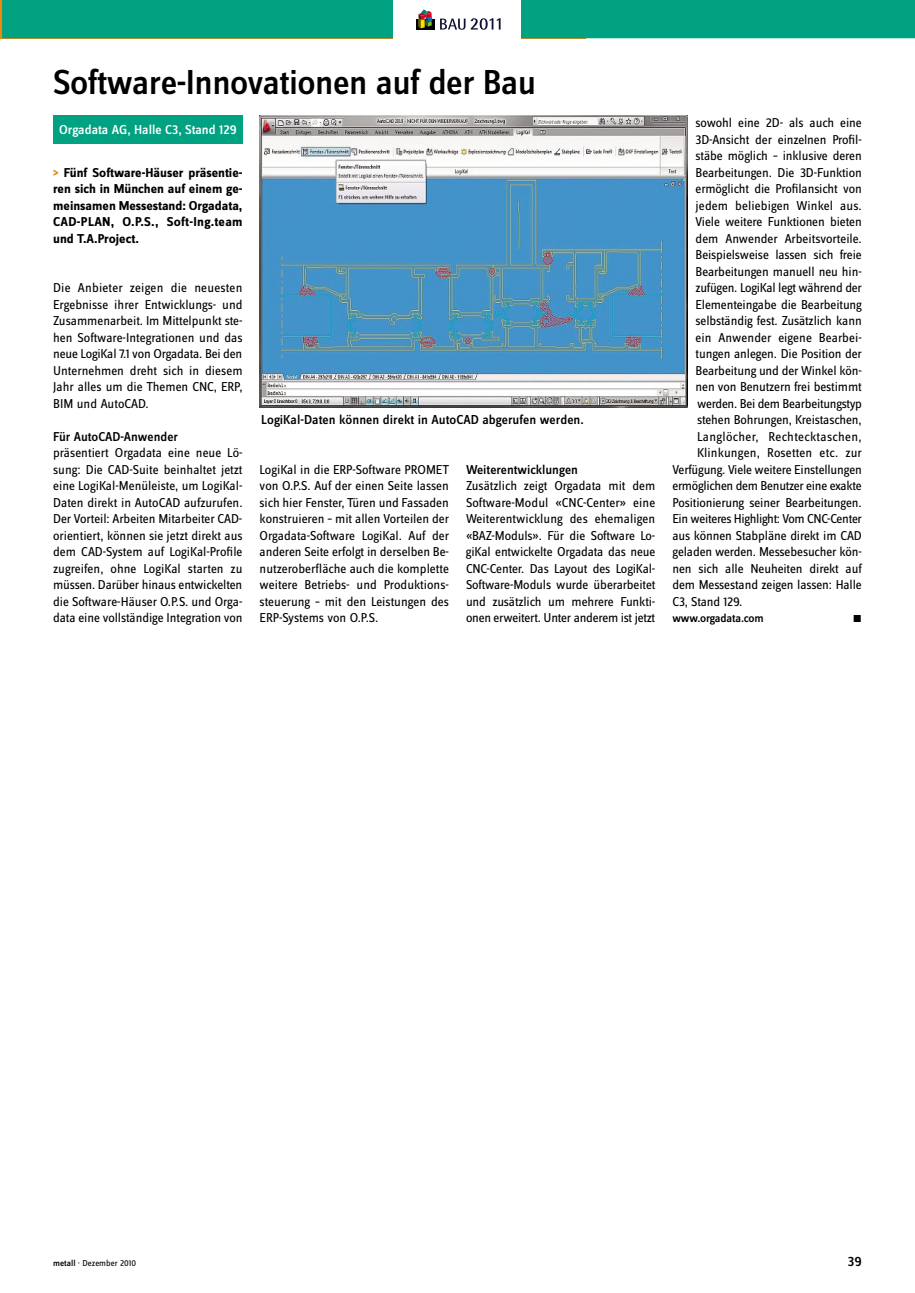
<style>
.page{position:relative;width:915px;height:1293px;background:#fff}
.page>*{position:absolute;margin:0;border:0;box-sizing:border-box;transform-origin:0 0}
.t1{font:36px "Zine Sans Dis Medium Roman OV HQSDMC";letter-spacing:-.015em;color:#000}
.t2{font:14.25px "Zine Sans Dis Medium Roman OV HQSDMC";color:#000}
.t3{font:13.5px "Zine Sans Dis Medium Roman OV HQSDMC";color:#000}
.t4{font:13.5px "Zine Sans Dis Medium Roman OV HQSDMC";color:#fff}
.t5{font:13.35px/16.5px "Zine Sans Dis Regular Roman OV QQSDMC";letter-spacing:-.01em;color:#000;text-align:justify}
.t6{font:13.35px/16.5px "Zine Sans Dis Bold Roman OV IQSDMC";color:#000;text-align:justify}
.t7{font:13.35px "Zine Sans Dis Medium Roman OV HQSDMC";color:#000}
.t8{font:13.35px "Zine Sans Dis Regular Roman OV QQSDMC";letter-spacing:.025em;color:#000}
.t9{font:13.35px "Zine Sans Dis Regular Roman OV QQSDMC";letter-spacing:.01em;color:#000}
.t10{font:12px "Zine Sans Dis Medium Roman OV HQSDMC";color:#000}
.t11{font:10.5px "Zine Sans Dis Regular Roman Exp OV TQSDMC";color:#000}
.t12{font:9px "Zine Sans Dis Regular Roman OV QQSDMC";color:#000}
.s1{color:#eb880e}
.s2{font-family:"Zine Sans Dis Medium Roman OV HQSDMC"}
</style>
<div class="page">
<div style="left:53px;top:115px;width:189px;height:29px;background:#00a282"></div>
<img style="left:260px;top:115px;width:426px;height:293px">
<svg style="left:0;top:0;width:915px;height:38px;background:#21ab8f"></svg>
<h1 class="t1" style="left:53px;top:69px;width:484px">software-innovationen auf der Bau</h1>
<p class="t4" style="left:59px;top:125px;width:179px">orgadata ag, halle c3, stand 129</p>
<p class="t6" style="left:53px;top:166px;width:191px"><span class="s1">&gt;</span> Fünf Software-Häuser präsentie&shy;ren sich in münchen auf einem ge&shy;meinsamen messestand: Orgadata, CAD-PLAN, O.P.S., Soft-Ing.team und T.A.Project.</p>
<p class="t5" style="left:53px;top:279px;width:191px">Die Anbieter zeigen die neuesten Ergebnisse ihrer Entwicklungs- und Zusammenarbeit. Im Mittelpunkt ste&shy;hen Software-Integrationen und das neue LogiKal 7.1 von Orgadata. Bei den Unternehmen dreht sich in diesem Jahr alles um die Themen CNC, ERP, BIM und AutoCAD.</p>
<p class="t7" style="left:53px;top:431px;width:126px">Für autocad-anwender</p>
<p class="t5" style="left:53px;top:444px;width:191px">präsentiert Orgadata eine neue Lö&shy;sung: Die CAD-Suite beinhaltet jetzt eine LogiKal-Menüleiste, um LogiKal-Daten direkt in AutoCAD aufzurufen.<br>Der Vorteil: Arbeiten Mitarbeiter CAD&shy;orientiert, können sie jetzt direkt aus dem CAD-System auf LogiKal-Profile zugreifen, ohne LogiKal starten zu müssen. Darüber hinaus entwickelten die Software-Häuser O.P.S. und Orga&shy;data eine vollständige Integration von</p>
<p class="t3" style="left:261px;top:415px;width:324px">logikal-daten können direkt in autocad abgerufen werden.</p>
<p class="t5" style="left:259px;top:461px;width:191px">LogiKal in die ERP-Software PROMET von O.P.S. Auf der einen Seite lassen sich hier Fenster, Türen und Fassaden konstruieren – mit allen Vorteilen der Orgadata-Software LogiKal. Auf der anderen Seite erfolgt in derselben Be&shy;nutzeroberfläche auch die komplette weitere Betriebs- und Produktions&shy;steuerung – mit den Leistungen des ERP-Systems von O.P.S.</p>
<p class="t7" style="left:466px;top:464px;width:113px">Weiterentwicklungen</p>
<p class="t5" style="left:466px;top:477px;width:191px">Zusätzlich zeigt Orgadata mit dem Software-Modul «CNC-Center» eine Weiterentwicklung des ehemaligen «BAZ-Moduls». Für die Software Lo&shy;giKal entwickelte Orgadata das neue CNC-Center. Das Layout des LogiKal-Software-Moduls wurde überarbeitet und zusätzlich um mehrere Funkti&shy;onen erweitert. Unter anderem ist jetzt</p>
<p class="t5" style="left:695px;top:114px;width:168px">sowohl eine 2D- als auch eine</p>
<p class="t5" style="left:695px;top:131px;width:168px">3D-Ansicht der einzelnen Profil-</p>
<p class="t5" style="left:695px;top:147px;width:168px">stäbe möglich – inklusive deren</p>
<p class="t5" style="left:695px;top:164px;width:168px">Bearbeitungen. Die 3D-Funktion</p>
<p class="t5" style="left:695px;top:180px;width:168px">ermöglicht die Profilansicht von</p>
<p class="t5" style="left:695px;top:197px;width:168px">jedem beliebigen Winkel aus.</p>
<p class="t5" style="left:695px;top:213px;width:168px">Viele weitere Funktionen bieten</p>
<p class="t5" style="left:695px;top:230px;width:168px">dem Anwender Arbeitsvorteile.</p>
<p class="t5" style="left:695px;top:246px;width:168px">Beispielsweise lassen sich freie</p>
<p class="t5" style="left:695px;top:263px;width:168px">Bearbeitungen manuell neu hin-</p>
<p class="t5" style="left:695px;top:279px;width:168px">zufügen. LogiKal legt während der</p>
<p class="t5" style="left:695px;top:296px;width:168px">Elementeingabe die Bearbeitung</p>
<p class="t5" style="left:695px;top:312px;width:168px">selbständig fest. Zusätzlich kann</p>
<p class="t5" style="left:695px;top:329px;width:168px">ein Anwender eigene Bearbei-</p>
<p class="t5" style="left:695px;top:345px;width:168px">tungen anlegen. Die Position der</p>
<p class="t5" style="left:695px;top:362px;width:168px">Bearbeitung und der Winkel kön-</p>
<p class="t5" style="left:695px;top:378px;width:168px">nen von Benutzern frei bestimmt</p>
<p class="t5" style="left:696px;top:395px;width:166px">werden. Bei dem Bearbeitungstyp</p>
<p class="t5" style="left:696px;top:411px;width:166px">stehen Bohrungen, Kreistaschen,</p>
<p class="t8" style="left:696px;top:428px;width:166px">Langlöcher, Rechtecktaschen,</p>
<p class="t9" style="left:696px;top:445px;width:166px">Klinkungen, Rosetten etc. zur</p>
<p class="t5" style="left:672px;top:461px;width:191px">Verfügung. Viele weitere Einstellungen</p>
<p class="t5" style="left:672px;top:477px;width:191px">ermöglichen dem Benutzer eine exakte</p>
<p class="t5" style="left:672px;top:494px;width:191px">Positionierung seiner Bearbeitungen.</p>
<p class="t5" style="left:672px;top:510px;width:191px">Ein weiteres Highlight: Vom CNC-Center</p>
<p class="t5" style="left:672px;top:527px;width:191px">aus können Stabpläne direkt im CAD</p>
<p class="t5" style="left:672px;top:543px;width:191px">geladen werden. Messebesucher kön-</p>
<p class="t5" style="left:672px;top:560px;width:191px">nen sich alle Neuheiten direkt auf</p>
<p class="t5" style="left:672px;top:576px;width:191px">dem Messestand zeigen lassen: Halle</p>
<p class="t5" style="left:672px;top:593px;width:71px">C3, Stand 129.</p>
<p class="t10" style="left:672px;top:614px;width:93px">www.orgadata.com</p>
<p class="t11" style="left:852px;top:614px;width:11px">m</p>
<p class="t12" style="left:53px;top:1257px;width:84px"><span class="s2">metall</span> · Dezember 2010</p>
<p class="t2" style="left:847px;top:1256px;width:15px">39</p>
</div>
